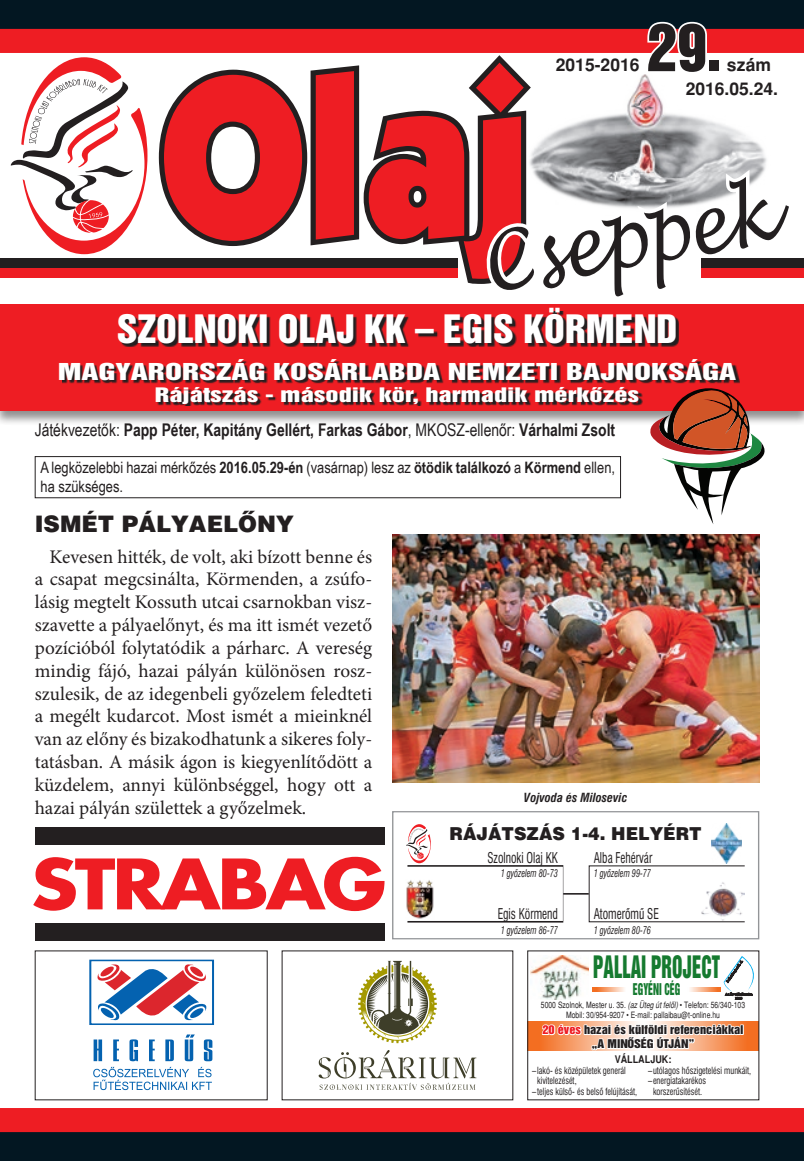
<style>
.page{position:relative;width:804px;height:1161px;background:#fff}
.page>*{position:absolute;margin:0;border:0;box-sizing:border-box;transform-origin:0 0}
.t1{font:228.2px "Kabel Ult HU Normal";color:#ee1d23;scale:.83 1}
.t2{font:italic 80.85px "Lucida Handwriting";color:#231f20;scale:.87 1}
.t3{font:59.5px "H Helvetica Inserat Regular";color:#231f20}
.t4{font:35.88px "H Helvetica Inserat Regular";color:#fff;scale:1.04 1}
.t5{font:28.35px "Helvetica Inserat HU";color:#157a2f;scale:.67 1}
.t6{font:22.75px "H Helvetica Black";color:#231f20}
.t7{font:21.35px "H Helvetica Inserat Regular";color:#fff;scale:1.44 1}
.t8{font:19.25px/22.8px "Minion Pro";color:#231f20;text-align:justify}
.t9{font:18.2px "H Helvetica Inserat Regular";color:#fff;scale:1.44 1}
.t10{font:17.85px "H Helvetica Black";color:#231f20}
.t11{font:700 17.5px "Arial Narrow";color:#231f20}
.t12{font:17.5px "H Helvetica Bold";color:#231f20}
.t13{font:15.75px/18.9px "Arial Narrow";color:#231f20}
.t14{font:14.88px "Helvetica Inserat HU";color:#157a2f;scale:.67 1}
.t15{font:condensed 14.53px "H Helvetica";color:#231f20;scale:.78 1}
.t16{font:italic 12.25px "H Helvetica Condensed Bold";color:#231f20}
.t17{font:11.03px/14px "H Helvetica Inserat Regular";color:#231f20;text-align:center;scale:1.11 1}
.t18{font:italic 10.5px "H Helvetica Condensed Regular";color:#231f20;scale:.78 1}
.t19{font:10.5px "H Helvetica Bold";color:#231f20;scale:.86 1}
.t20{font:condensed 9.62px "H Helvetica";color:#231f20;scale:.86 1}
.t21{font:8.75px/9.6px "H Helvetica";color:#231f20;text-align:center;scale:.78 1}
.s1{font-weight:400}
.s2{font-weight:700}
.s3{font-family:"H Helvetica Italic"}
.s4{color:#ee1d23}
</style>
<div class="page">
<div style="left:392px;top:811px;width:367px;height:128px;border:1px solid #939598"></div>
<div style="left:0;top:0;width:804px;height:30px;background:#031722"></div>
<div style="left:0;top:1131px;width:804px;height:30px;background:#031722"></div>
<div style="left:1px;top:30px;width:803px;height:22px;background:#ee1d23"></div>
<div style="left:0;top:29px;width:804px;height:24px;border:2px solid #ee1d23"></div>
<div style="left:1px;top:1109px;width:803px;height:22px;background:#ee1d23"></div>
<div style="left:0;top:1108px;width:804px;height:24px;border:2px solid #ee1d23"></div>
<img style="left:627px;top:74px;width:140px;height:128px">
<div style="left:1px;top:258px;width:457px;height:10px;background:#231f20"></div>
<div style="left:1px;top:268px;width:457px;height:10px;background:#ee1d23"></div>
<div style="left:701px;top:258px;width:103px;height:10px;background:#231f20"></div>
<div style="left:701px;top:268px;width:103px;height:10px;background:#ee1d23"></div>
<svg style="left:11px;top:57px;width:136px;height:197px"></svg>
<svg style="left:154px;top:50px;width:473px;height:234px"></svg>
<svg style="left:588px;top:202px;width:42px;height:931px"></svg>
<svg style="left:630px;top:195px;width:69px;height:938px"></svg>
<svg style="left:686px;top:162px;width:81px;height:102px"></svg>
<svg style="left:644px;top:21px;width:64px;height:54px"></svg>
<svg style="left:358px;top:961px;width:79px;height:82px"></svg>
<svg style="left:318px;top:1050px;width:158px;height:40px"></svg>
<svg style="left:34px;top:950px;width:234px;height:151px"></svg>
<div style="left:527px;top:1021px;width:116px;height:30px;background:#f36e21"></div>
<div style="left:643px;top:1021px;width:116px;height:30px;background:#f36e21"></div>
<img style="left:531px;top:956px;width:57px;height:43px">
<div style="left:740px;top:1024px;width:4px;height:11px;border:2px solid #fff"></div>
<svg style="left:541px;top:1012px;width:200px;height:56px"></svg>
<svg style="left:723px;top:956px;width:31px;height:43px"></svg>
<svg style="left:593px;top:987px;width:33px;height:5px"></svg>
<svg style="left:687px;top:987px;width:33px;height:5px"></svg>
<div style="left:0;top:303px;width:804px;height:123px;background:#231f20;opacity:.5"></div>
<div style="left:1px;top:304px;width:803px;height:106px;background:#ee1d23"></div>
<div style="left:35px;top:827px;width:350px;height:17px;background:#231f20"></div>
<div style="left:35px;top:923px;width:350px;height:17px;background:#231f20"></div>
<svg style="left:33px;top:857px;width:351px;height:54px"></svg>
<img style="left:711px;top:823px;width:30px;height:40px">
<img style="left:406px;top:880px;width:28px;height:39px">
<svg style="left:62px;top:361px;width:677px;height:45px"></svg>
<svg style="left:121px;top:311px;width:558px;height:36px"></svg>
<div style="left:35px;top:457px;width:585px;height:41px;background:#fff"></div>
<div style="left:35px;top:456px;width:586px;height:42px;border:1px solid #231f20"></div>
<svg style="left:650px;top:388px;width:115px;height:136px"></svg>
<img style="left:392px;top:534px;width:367px;height:248px">
<svg style="left:406px;top:824px;width:25px;height:39px"></svg>
<img style="left:701px;top:882px;width:42px;height:38px">
<div style="left:407px;top:866px;width:156px;height:56px;border:1px solid #231f20"></div>
<svg style="left:563px;top:893px;width:26px;height:1px"></svg>
<h3 class="t3" style="left:647px;top:12px;width:76px">29.</h3>
<p class="t12" style="left:726px;top:55px;width:46px">szám</p>
<p class="t12" style="left:556px;top:55px;width:85px">2015-2016</p>
<h1 class="t1" style="left:160px;top:17px;width:446px">Olaj</h1>
<p class="t12" style="left:685px;top:79px;width:94px">2016.05.24.</p>
<h2 class="t2" style="left:473px;top:216px;width:339px;rotate:-10deg">Cseppek</h2>
<h3 class="t4" style="left:117px;top:308px;width:540px">SZOLNOKI OLAJ KK – EGIS KÖRMEND</h3>
<p class="t7" style="left:58px;top:359px;width:473px">MAGYARORSZÁG KOSÁRLABDA NEMZETI BAJNOKSÁGA</p>
<p class="t9" style="left:155px;top:384px;width:338px">Rájátszás - második kör, harmadik mérkőzés</p>
<p class="t11" style="left:35px;top:419px;width:582px"><span class="s1">Játékvezetők:</span> Papp Péter, Kapitány Gellért, Farkas Gábor<span class="s1">, MKOSZ-ellenőr:</span> Várhalmi Zsolt</p>
<p class="t13" style="left:41px;top:458px;width:576px">A legközelebbi hazai mérkőzés <span class="s2">2016.05.29-én</span> (vasárnap) lesz az <span class="s2">ötödik találkozó</span> a <span class="s2">Körmend</span> ellen, ha szükséges.</p>
<p class="t6" style="left:35px;top:509px;width:261px">ISMÉT PÁLYAELŐNY</p>
<p class="t8" style="left:35px;top:545px;width:339px;text-indent:15px">Kevesen hitték, de volt, aki bízott benne és a csapat megcsinálta, Körmenden, a zsúfo&shy;lásig megtelt Kossuth utcai csarnokban vis - szavette a pályaelőnyt, és ma itt ismét vezető pozícióból folytatódik a párharc. A vereség mindig fájó, hazai pályán különösen ros - szulesik, de az idegenbeli győzelem feledteti a megélt kudarcot. Most ismét a mieinknél van az előny és bizakodhatunk a sikeres foly&shy;tatásban. A másik ágon is kiegyenlítődött a küzdelem, annyi különbséggel, hogy ott a hazai pályán születtek a győzelmek.</p>
<p class="t16" style="left:524px;top:790px;width:105px">Vojvoda és Milosevic</p>
<p class="t10" style="left:449px;top:821px;width:254px">RÁJÁTSZÁS 1-4. HELYÉRT</p>
<p class="t15" style="left:487px;top:849px;width:92px">Szolnoki Olaj KK</p>
<p class="t18" style="left:500px;top:867px;width:75px">1 győzelem 80-73</p>
<p class="t15" style="left:593px;top:849px;width:77px">Alba Fehérvár</p>
<p class="t18" style="left:593px;top:867px;width:75px">1 győzelem 99-77</p>
<p class="t15" style="left:497px;top:905px;width:79px">Egis Körmend</p>
<p class="t15" style="left:593px;top:905px;width:85px">Atomerőmű SE</p>
<p class="t18" style="left:500px;top:924px;width:75px">1 győzelem 86-77</p>
<p class="t18" style="left:593px;top:924px;width:75px">1 győzelem 80-76</p>
<h3 class="t5" style="left:593px;top:950px;width:191px">PALLAI PROJECT</h3>
<p class="t14" style="left:633px;top:980px;width:72px">EGYÉNI CÉG</p>
<p class="t21" style="left:541px;top:1000px;width:263px">5000 Szolnok, Mester u. 35. <span class="s3">(az Üteg út felől)</span> • Telefon: 56/340-103<br>Mobil: 30/954-9207 • E-mail: pallaibau@t-online.hu</p>
<p class="t19" style="left:614px;top:1053px;width:67px">VÁLLALJUK:</p>
<p class="t20" style="left:532px;top:1064px;width:110px">–lakó- és középületek generál</p>
<p class="t20" style="left:537px;top:1075px;width:47px">kivitelezését,</p>
<p class="t20" style="left:532px;top:1085px;width:124px">–teljes külső- és belső felújítását,</p>
<p class="t17" style="left:542px;top:1023px;width:183px"><span class="s4">20 éves</span> hazai és külföldi referenciákkal „A MINŐSÉG ÚTJÁN”</p>
<p class="t20" style="left:648px;top:1064px;width:121px">–utólagos hőszigetelési munkáit,</p>
<p class="t20" style="left:648px;top:1075px;width:69px">–energiatakarékos</p>
<p class="t20" style="left:653px;top:1085px;width:59px">korszerűsítését.</p>
</div>
